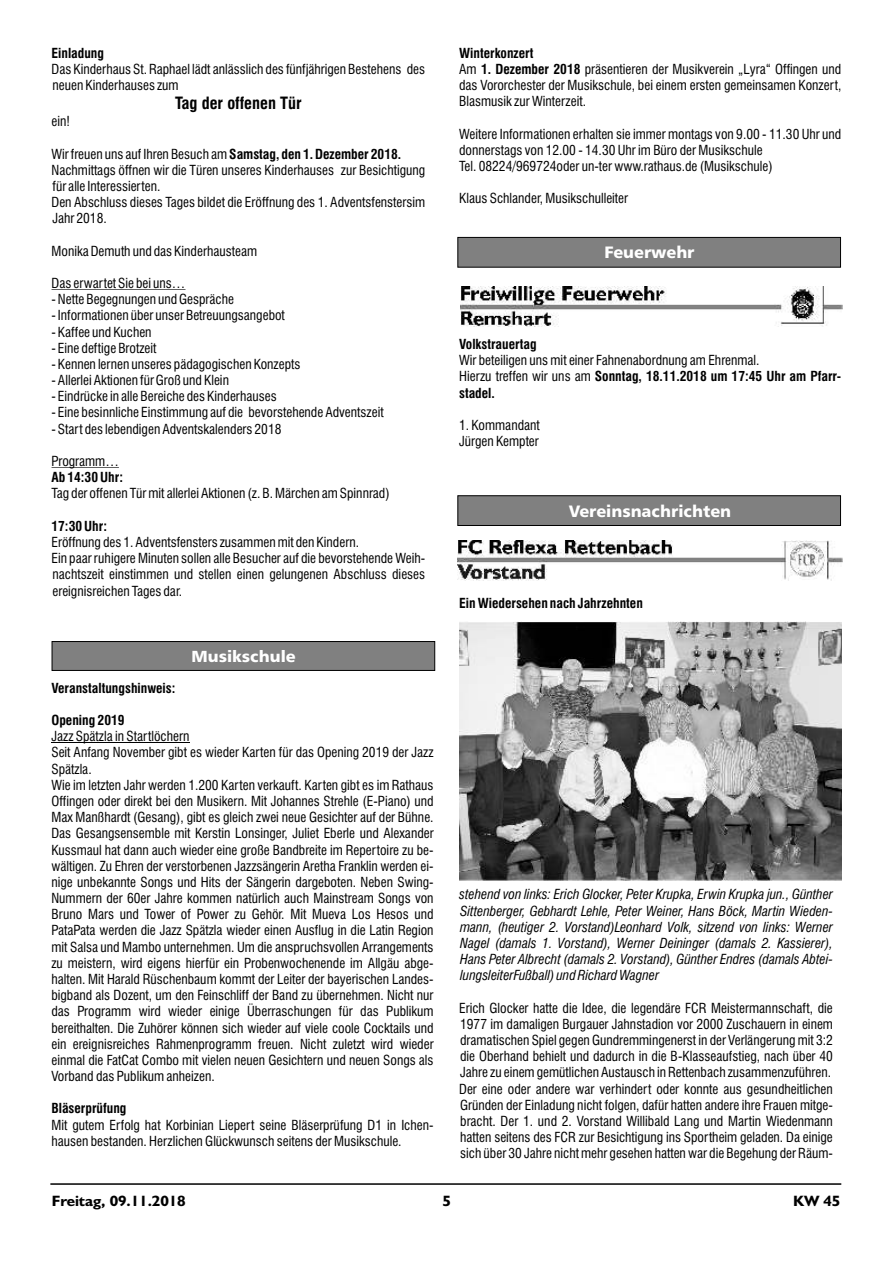
<style>
.page{position:relative;width:893px;height:1263px;background:#fff}
.page>*{position:absolute;margin:0;border:0;box-sizing:border-box;transform-origin:0 0}
.t1{font:16.5px "Humanist 777 BT Black B";color:#fff}
.t2{font:700 condensed 16.5px "Swiss 721 BT";color:#000}
.t3{font:16.05px "Humanist 777 BT Black B";color:#fff}
.t4{font:700 15px "Humanist 521 BT";letter-spacing:-.005em;color:#000;scale:1.04 1}
.t5{font:condensed 13.5px/16.2px "Swiss 721 BT";color:#000}
.t6{font:italic condensed 13.5px/16.2px "Swiss 721 BT";color:#000;text-align:justify}
.t7{font:700 condensed 13.5px "Swiss 721 BT";color:#000}
.s1{font-weight:700}
</style>
<div class="page">
<hr style="left:50px;top:1183px;width:791px;height:2px;background:#000">
<hr style="left:52px;top:289px;width:133px;height:1px;background:#000">
<hr style="left:52px;top:467px;width:67px;height:1px;background:#000">
<hr style="left:52px;top:742px;width:138px;height:1px;background:#000">
<div style="left:51px;top:641px;width:384px;height:30px;background:#808080"></div>
<svg style="left:457px;top:237px;width:384px;height:31px;background:#787878"></svg>
<img style="left:460px;top:286px;width:383px;height:41px">
<svg style="left:457px;top:495px;width:384px;height:31px;background:#787878"></svg>
<img style="left:458px;top:540px;width:384px;height:41px">
<img style="left:459px;top:621px;width:383px;height:260px">
<p class="t7" style="left:52px;top:48px;width:54px">Einladung</p>
<p class="t5" style="left:52px;top:62px;width:375px">Das Kinderhaus St. Raphael lädt anlässlich des fünfjährigen Bestehens des neuen Kinderhauses zum</p>
<p class="t2" style="left:175px;top:97px;width:128px">Tag der offenen Tür</p>
<p class="t5" style="left:52px;top:115px;width:20px">ein!</p>
<p class="t5" style="left:52px;top:147px;width:375px">Wir freuen uns auf Ihren Besuch am <span class="s1">Samstag, den 1. Dezember 2018.<br></span>Nachmittags öffnen wir die Türen unseres Kinderhauses zur Besichtigung für alle Interessierten.<br>Den Abschluss dieses Tages bildet die Eröffnung des 1. Adventsfenstersim Jahr 2018.</p>
<p class="t5" style="left:52px;top:244px;width:207px">Monika Demuth und das Kinderhausteam</p>
<p class="t5" style="left:52px;top:276px;width:135px">Das erwartet Sie bei uns…</p>
<p class="t5" style="left:52px;top:293px;width:184px">- Nette Begegnungen und Gespräche</p>
<p class="t5" style="left:52px;top:309px;width:235px">- Informationen über unser Betreuungsangebot</p>
<p class="t5" style="left:52px;top:325px;width:102px">- Kaffee und Kuchen</p>
<p class="t5" style="left:52px;top:341px;width:107px">- Eine deftige Brotzeit</p>
<p class="t5" style="left:52px;top:357px;width:251px">- Kennen lernen unseres pädagogischen Konzepts</p>
<p class="t5" style="left:52px;top:373px;width:179px">- Allerlei Aktionen für Groß und Klein</p>
<p class="t5" style="left:52px;top:390px;width:227px">- Eindrücke in alle Bereiche des Kinderhauses</p>
<p class="t5" style="left:51px;top:406px;width:334px">- Eine besinnliche Einstimmung auf die bevorstehende Adventszeit</p>
<p class="t5" style="left:51px;top:422px;width:231px">- Start des lebendigen Adventskalenders 2018</p>
<p class="t5" style="left:51px;top:454px;width:69px">Programm…</p>
<p class="t7" style="left:51px;top:472px;width:73px">Ab 14:30 Uhr:</p>
<p class="t5" style="left:51px;top:487px;width:340px">Tag der offenen Tür mit allerlei Aktionen (z. B. Märchen am Spinnrad)</p>
<p class="t7" style="left:51px;top:520px;width:57px">17:30 Uhr:</p>
<p class="t5" style="left:51px;top:535px;width:375px">Eröffnung des 1. Adventsfensters zusammen mit den Kindern.<br>Ein paar ruhigere Minuten sollen alle Besucher auf die bevorstehende Weih&shy;nachtszeit einstimmen und stellen einen gelungenen Abschluss dieses ereignisreichen Tages dar.</p>
<p class="t3" style="left:119px;top:648px;width:251px">AmtlicheMBueskaiknscnhtmuleachungen</p>
<p class="t7" style="left:51px;top:682px;width:126px">Veranstaltungshinweis:</p>
<p class="t7" style="left:51px;top:715px;width:75px">Opening 2019</p>
<p class="t5" style="left:51px;top:730px;width:384px">Jazz Spätzla in Startlöchern<br>Seit Anfang November gibt es wieder Karten für das Opening 2019 der Jazz Spätzla.<br>Wie im letzten Jahr werden 1.200 Karten verkauft. Karten gibt es im Rathaus Offingen oder direkt bei den Musikern. Mit Johannes Strehle (E-Piano) und Max Manßhardt (Gesang), gibt es gleich zwei neue Gesichter auf der Bühne.<br>Das Gesangsensemble mit Kerstin Lonsinger, Juliet Eberle und Alexander Kussmaul hat dann auch wieder eine große Bandbreite im Repertoire zu be&shy;wältigen. Zu Ehren der verstorbenen Jazzsängerin Aretha Franklin werden ei&shy;nige unbekannte Songs und Hits der Sängerin dargeboten. Neben Swing-Nummern der 60er Jahre kommen natürlich auch Mainstream Songs von Bruno Mars und Tower of Power zu Gehör. Mit Mueva Los Hesos und PataPata werden die Jazz Spätzla wieder einen Ausflug in die Latin Region mit Salsa und Mambo unternehmen. Um die anspruchsvollen Arrangements zu meistern, wird eigens hierfür ein Probenwochenende im Allgäu abge&shy;halten. Mit Harald Rüschenbaum kommt der Leiter der bayerischen Landes&shy;bigband als Dozent, um den Feinschliff der Band zu übernehmen. Nicht nur das Programm wird wieder einige Überraschungen für das Publikum bereithalten. Die Zuhörer können sich wieder auf viele coole Cocktails und ein ereignisreiches Rahmenprogramm freuen. Nicht zuletzt wird wieder einmal die FatCat Combo mit vielen neuen Gesichtern und neuen Songs als Vorband das Publikum anheizen.</p>
<p class="t7" style="left:51px;top:1103px;width:77px">Bläserprüfung</p>
<p class="t5" style="left:51px;top:1118px;width:384px">Mit gutem Erfolg hat Korbinian Liepert seine Bläserprüfung D1 in Ichen&shy;hausen bestanden. Herzlichen Glückwunsch seitens der Musikschule.</p>
<p class="t5" style="left:459px;top:46px;width:384px"><span class="s1">Winterkonzert<br></span>Am <span class="s1">1. Dezember 2018</span> präsentieren der Musikverein „Lyra“ Offingen und das Vororchester der Musikschule, bei einem ersten gemeinsamen Konzert, Blasmusik zur Winterzeit.</p>
<p class="t5" style="left:459px;top:127px;width:384px">Weitere Informationen erhalten sie immer montags von 9.00 - 11.30 Uhr und donnerstags von 12.00 - 14.30 Uhr im Büro der Musikschule<br>Tel. 08224/969724oder un-ter www.rathaus.de (Musikschule)</p>
<p class="t5" style="left:459px;top:192px;width:170px">Klaus Schlander, Musikschulleiter</p>
<p class="t1" style="left:605px;top:246px;width:91px">Feuerwehr</p>
<p class="t7" style="left:459px;top:339px;width:79px">Volkstrauertag</p>
<p class="t5" style="left:459px;top:354px;width:384px">Wir beteiligen uns mit einer Fahnenabordnung am Ehrenmal.<br>Hierzu treffen wir uns am <span class="s1">Sonntag, 18.11.2018 um 17:45 Uhr am Pfarr&shy;stadel.</span></p>
<p class="t5" style="left:459px;top:418px;width:82px">1. Kommandant<br>Jürgen Kempter</p>
<p class="t1" style="left:525px;top:502px;width:251px">Amtliche Bekanntmachungen</p>
<p class="t1" style="left:569px;top:504px;width:164px">Vereinsnachrichten</p>
<p class="t7" style="left:459px;top:598px;width:185px">Ein Wiedersehen nach Jahrzehnten</p>
<p class="t6" style="left:459px;top:888px;width:375px">stehend von links: Erich Glocker, Peter Krupka, Erwin Krupka jun., Günther Sittenberger, Gebhardt Lehle, Peter Weiner, Hans Böck, Martin Wieden&shy;mann, (heutiger 2. Vorstand)Leonhard Volk, sitzend von links: Werner Nagel (damals 1. Vorstand), Werner Deininger (damals 2. Kassierer), Hans Peter Albrecht (damals 2. Vorstand), Günther Endres (damals Abtei&shy;lungsleiterFußball) und Richard Wagner</p>
<p class="t5" style="left:459px;top:1001px;width:375px">Erich Glocker hatte die Idee, die legendäre FCR Meistermannschaft, die 1977 im damaligen Burgauer Jahnstadion vor 2000 Zuschauern in einem dramatischen Spiel gegen Gundremmingenerst in der Verlängerung mit 3:2 die Oberhand behielt und dadurch in die B-Klasseaufstieg, nach über 40<br>Jahre zu einem gemütlichen Austausch in Rettenbach zusammenzuführen.<br>Der eine oder andere war verhindert oder konnte aus gesundheitlichen Gründen der Einladung nicht folgen, dafür hatten andere ihre Frauen mitge&shy;bracht. Der 1. und 2. Vorstand Willibald Lang und Martin Wiedenmann hatten seitens des FCR zur Besichtigung ins Sportheim geladen. Da einige sich über 30 Jahre nicht mehr gesehen hatten war die Begehung der Räum-</p>
<p class="t4" style="left:52px;top:1194px;width:130px">Freitag, 09.11.2018</p>
<p class="t4" style="left:442px;top:1194px;width:10px">5</p>
<p class="t4" style="left:793px;top:1194px;width:47px">KW 45</p>
</div>
